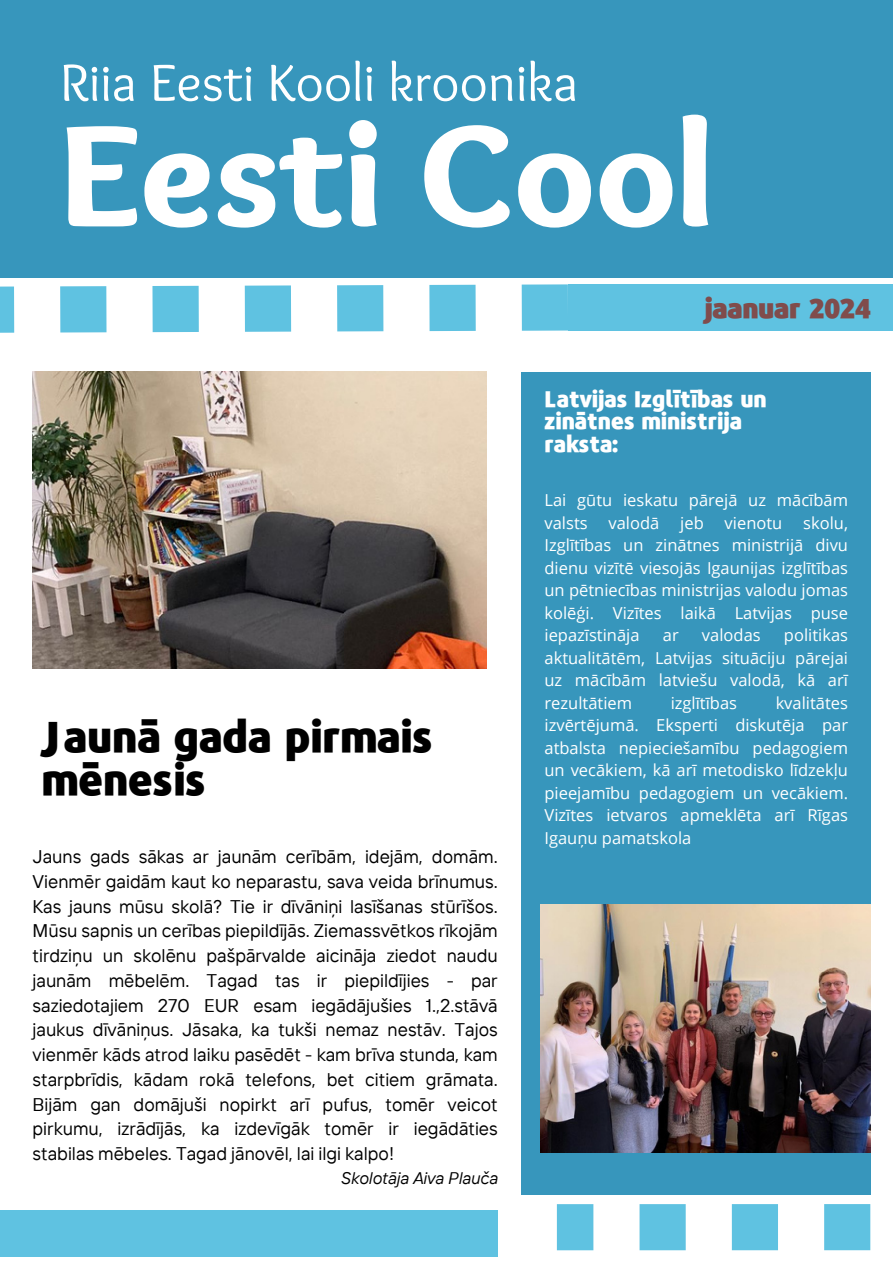
<style>
.page{position:relative;width:893px;height:1264px;background:#fff}
.page>*{position:absolute;margin:0;border:0;box-sizing:border-box;transform-origin:0 0}
.t1{font:900 150px "Sukar";color:#fff}
.t2{font:54px "Sukar";color:#fff}
.t3{font:900 42.75px/42.8px "Repo";color:#000}
.t4{font:900 27px "Repo";color:#804c4c}
.t5{font:900 22.35px/22.5px "Repo";color:#fff}
.t6{font:18.3px/24.8px "TT Interphases";color:#000;text-align:justify}
.t7{font:italic 16.8px "TT Interphases";color:#000}
.t8{font:16.5px/22.5px "Open Sans";color:#fff;text-align:justify}
</style>
<div class="page">
<div style="left:0;top:0;width:892px;height:278px;background:#3796bc"></div>
<div style="left:521px;top:371px;width:350px;height:823px;background:#3796bc"></div>
<div style="left:568px;top:284px;width:324px;height:46px;background:#5fc2e1"></div>
<svg style="left:0;top:284px;width:568px;height:49px"></svg>
<div style="left:0;top:1210px;width:497px;height:46px;background:#5fc2e1"></div>
<svg style="left:557px;top:1204px;width:314px;height:46px"></svg>
<img style="left:33px;top:371px;width:453px;height:297px">
<img style="left:540px;top:904px;width:330px;height:248px">
<p class="t2" style="left:60px;top:52px;width:519px">Riia Eesti Kooli kroonika</p>
<h4 class="t1" style="left:60px;top:89px;width:655px">Eesti Cool</h4>
<h5 class="t4" style="left:704px;top:289px;width:167px">jaanuar 2024</h5>
<h3 class="t3" style="left:41px;top:713px;width:393px">Jaunā gada pirmais mēnesis</h3>
<p class="t6" style="left:33px;top:843px;width:466px">Jauns gads sākas ar jaunām cerībām, idejām, domām.<br>Vienmēr gaidām kaut ko neparastu, sava veida brīnumus.<br>Kas jauns mūsu skolā? Tie ir dīvāniņi lasīšanas stūrīšos.<br>Mūsu sapnis un cerības piepildījās. Ziemassvētkos rīkojām tirdziņu un skolēnu pašpārvalde aicināja ziedot naudu jaunām mēbelēm. Tagad tas ir piepildījies - par saziedotajiem 270 EUR esam iegādājušies 1.,2.stāvā jaukus dīvāniņus. Jāsaka, ka tukši nemaz nestāv. Tajos vienmēr kāds atrod laiku pasēdēt - kam brīva stunda, kam starpbrīdis, kādam rokā telefons, bet citiem grāmata.<br>Bijām gan domājuši nopirkt arī pufus, tomēr veicot pirkumu, izrādījās, ka izdevīgāk tomēr ir iegādāties stabilas mēbeles. Tagad jānovēl, lai ilgi kalpo!</p>
<p class="t7" style="left:340px;top:1166px;width:159px">Skolotāja Aiva Plauča</p>
<p class="t5" style="left:544px;top:387px;width:224px">Latvijas Izglītības un zinātnes ministrija raksta:</p>
<p class="t8" style="left:544px;top:488px;width:305px">Lai gūtu ieskatu pārejā uz mācībām valsts</p>
<p class="t8" style="left:544px;top:511px;width:305px;text-indent:259px">skolu, Izglītības un zinātnes ministrijā divu dienu vizītē viesojās Igaunijas izglītības un pētniecības ministrijas valodu jomas kolēģi. Vizītes laikā Latvijas puse iepazīstināja</p>
<p class="t8" style="left:608px;top:511px;width:52px">valodā</p>
<p class="t8" style="left:680px;top:511px;width:25px">jeb</p>
<p class="t8" style="left:724px;top:511px;width:59px">vienotu</p>
<p class="t8" style="left:544px;top:623px;width:305px;text-indent:239px">politikas aktualitātēm, Latvijas situāciju pārejai uz mācībām latviešu valodā, kā arī rezultātiem</p>
<p class="t8" style="left:662px;top:623px;width:17px">ar</p>
<p class="t8" style="left:702px;top:623px;width:60px">valodas</p>
<p class="t8" style="left:544px;top:691px;width:305px;text-indent:231px">kvalitātes izvērtējumā. Eksperti diskutēja par atbalsta nepieciešamību pedagogiem un vecākiem, kā arī metodisko līdzekļu pieejamību pedagogiem un vecākiem.<br>Vizītes ietvaros apmeklēta arī Rīgas Igauņu pamatskola</p>
<p class="t8" style="left:670px;top:691px;width:68px">izglītības</p>
</div>
